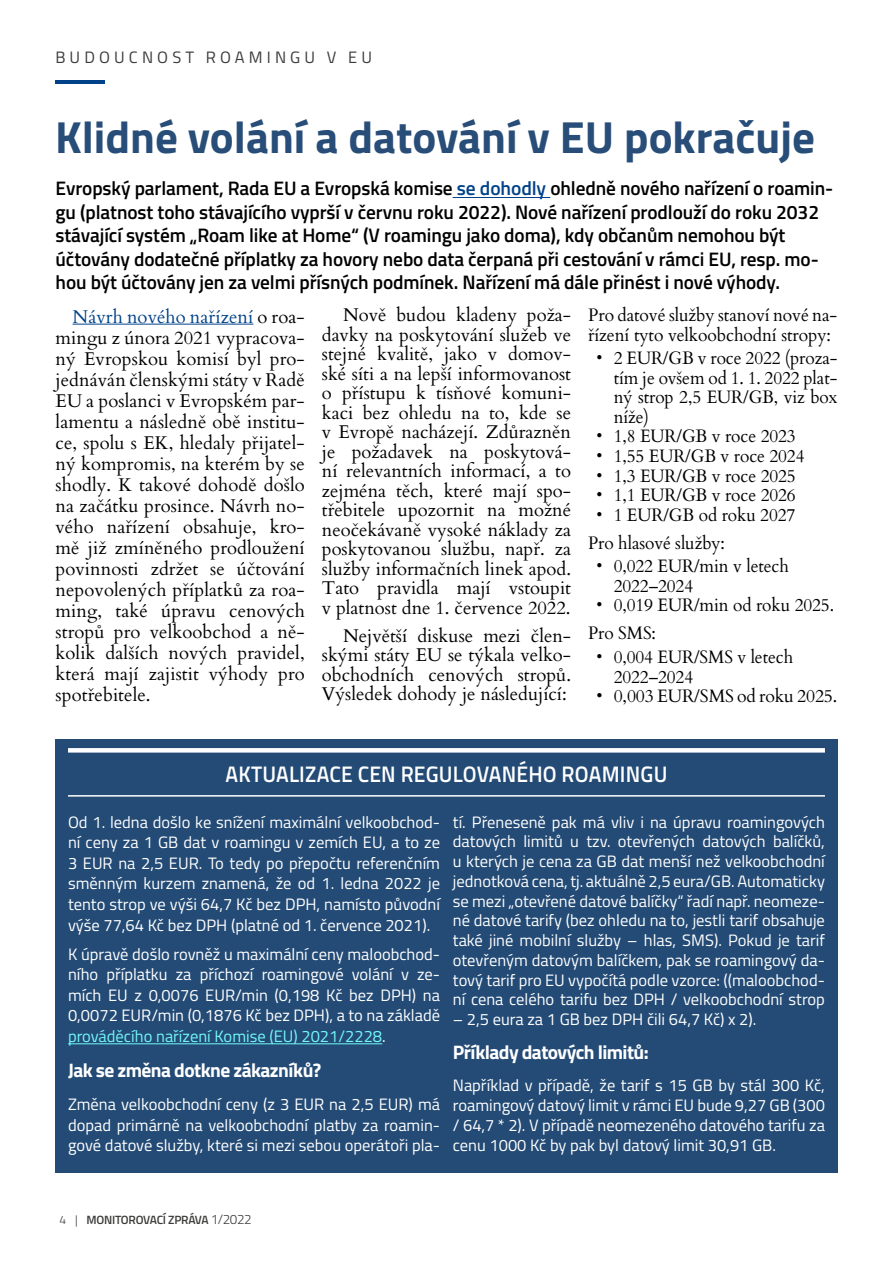
<style>
.page{position:relative;width:893px;height:1263px;background:#fff}
.page>*{position:absolute;margin:0;border:0;box-sizing:border-box;transform-origin:0 0}
.Header_1{font:700 45px "Titillium";color:#274d78}
.Header_2{font:600 22.5px "Titillium";letter-spacing:.01em;color:#fff;scale:.94 1}
.Perex_přes_3_sloupce{font:600 19.5px/23.4px "Titillium";letter-spacing:-.005em;color:#000}
.Header_4{font:700 19.5px "Titillium";letter-spacing:-.03em;color:#fff}
.Odstavec{font:18.45px/21px "Cardo";color:#000;text-align:justify}
.Odstavec-2{font:18px/19.5px "Cardo";letter-spacing:-.005em;color:#000;scale:.96 1}
.Odstavec-3{font:18px/19.5px "Cardo";letter-spacing:-.005em;color:#000}
.Odstavec_-_bezpatkov{font:16.5px/19.8px "Titillium";color:#fff;text-align:justify}
.Kategorie{font:16.5px "Titillium";letter-spacing:.25em;color:#3c3c3b}
.t1{font:600 12px "Titillium";letter-spacing:-.02em;color:#3c3c3b}
.s1{color:#004289}
.s2{color:#73f8f7}
.s3{font-weight:300}
.s4{font-weight:300;font-size:13.5px}
</style>
<div class="page">
<hr style="left:55px;top:80px;width:50px;height:4px;background:#004289">
<div style="left:55px;top:739px;width:783px;height:433px;background:#234b76"></div>
<svg style="left:68px;top:748px;width:757px;height:4px;fill:#fff"></svg>
<hr style="left:68px;top:795px;width:757px;height:2px;background:#fff">
<hr style="left:68px;top:1043px;width:314px;height:1px;background:#73f8f7">
<hr style="left:453px;top:197px;width:97px;height:1px;background:#004289">
<hr style="left:73px;top:324px;width:180px;height:1px;background:#004289">
<p class="Kategorie" style="left:55px;top:45px;width:318px">BUDOUCNOST ROAMINGU V EU</p>
<p class="Header_1" style="left:55px;top:103px;width:762px">Klidné volání a datování v EU pokračuje</p>
<p class="Perex_přes_3_sloupce" style="left:56px;top:176px;width:779px">Evropský parlament, Rada EU a Evropská komise <span class="s1">se dohodly</span> ohledně nového nařízení o roamin&shy;gu (platnost toho stávajícího vyprší v červnu roku 2022). Nové nařízení prodlouží do roku 2032 stávající systém „Roam like at Home“ (V roamingu jako doma), kdy občanům nemohou být účtovány dodatečné příplatky za hovory nebo data čerpaná při cestování v rámci EU, resp. mo&shy;hou být účtovány jen za velmi přísných podmínek. Nařízení má dále přinést i nové výhody.</p>
<p class="Odstavec" style="left:56px;top:305px;width:251px;text-indent:17px"><span class="s1">Návrh nového nařízení</span> o roa&shy;mingu z února 2021 vypracova&shy;ný Evropskou komisí byl pro&shy;jednáván členskými státy v Radě EU a poslanci v Evropském par&shy;lamentu a následně obě institu&shy;ce, spolu s EK, hledaly přijatel&shy;ný kompromis, na kterém by se shodly. K takové dohodě došlo na začátku prosince. Návrh no&shy;vého nařízení obsahuje, kro&shy;mě již zmíněného prodloužení povinnosti zdržet se účtování nepovolených příplatků za roa&shy;ming, také úpravu cenových stropů pro velkoobchod a ně&shy;kolik dalších nových pravidel, která mají zajistit výhody pro spotřebitele.</p>
<p class="Odstavec" style="left:322px;top:304px;width:251px;line-height:19.5px;text-indent:21px">Nově budou kladeny poža&shy;davky na poskytování služeb ve stejné kvalitě, jako v domov&shy;ské síti a na lepší informovanost o přístupu k tísňové komuni&shy;kaci bez ohledu na to, kde se v Evropě nacházejí. Zdůrazněn je požadavek na poskytová&shy;ní relevantních informací, a to zejména těch, které mají spo&shy;třebitele upozornit na možné neočekávaně vysoké náklady za poskytovanou službu, např. za služby informačních linek apod.<br>Tato pravidla mají vstoupit v platnost dne 1. července 2022.</p>
<p class="Odstavec-3" style="left:588px;top:304px;width:251px">Pro datové služby stanoví nové na&shy;řízení tyto velkoobchodní stropy:</p>
<p class="Odstavec-2" style="left:614px;top:348px;width:235px;text-align:justify;text-indent:-17px">• 2 EUR/GB v roce 2022 (proza&shy;tím je ovšem od 1. 1. 2022 plat&shy;ný strop 2,5 EUR/GB, viz box níže)</p>
<p class="Odstavec-2" style="left:597px;top:426px;width:209px">• 1,8 EUR/GB v roce 2023</p>
<p class="Odstavec-2" style="left:597px;top:445px;width:218px">• 1,55 EUR/GB v roce 2024</p>
<p class="Odstavec-2" style="left:597px;top:465px;width:209px">• 1,3 EUR/GB v roce 2025</p>
<p class="Odstavec-2" style="left:597px;top:484px;width:209px">• 1,1 EUR/GB v roce 2026</p>
<p class="Odstavec-2" style="left:597px;top:504px;width:209px">• 1 EUR/GB od roku 2027</p>
<p class="Odstavec-2" style="left:588px;top:532px;width:144px">Pro hlasové služby:</p>
<p class="Odstavec-2" style="left:614px;top:555px;width:184px;text-indent:-17px">• 0,022 EUR/min v letech<br>2022–2024</p>
<p class="Odstavec-2" style="left:597px;top:594px;width:249px">• 0,019 EUR/min od roku 2025.</p>
<p class="Odstavec-2" style="left:588px;top:622px;width:72px">Pro SMS:</p>
<p class="Odstavec-2" style="left:614px;top:646px;width:188px;text-indent:-17px">• 0,004 EUR/SMS v letech<br>2022–2024</p>
<p class="Odstavec-3" style="left:597px;top:685px;width:242px">• 0,003 EUR/SMS od roku 2025.</p>
<p class="Odstavec" style="left:322px;top:625px;width:251px;line-height:19.5px;text-indent:21px">Největší diskuse mezi člen&shy;skými státy EU se týkala velko&shy;obchodních cenových stropů.<br>Výsledek dohody je následující:</p>
<p class="Header_2" style="left:226px;top:757px;width:472px">AKTUALIZACE CEN REGULOVANÉHO ROAMINGU</p>
<p class="Odstavec_-_bezpatkov" style="left:68px;top:811px;width:374px;line-height:20.5px">Od 1. ledna došlo ke snížení maximální velkoobchod&shy;ní ceny za 1 GB dat v roamingu v zemích EU, a to ze 3 EUR na 2,5 EUR. To tedy po přepočtu referenčním směnným kurzem znamená, že od 1. ledna 2022 je tento strop ve výši 64,7 Kč bez DPH, namísto původní výše 77,64 Kč bez DPH (platné od 1. července 2021).</p>
<p class="Odstavec_-_bezpatkov" style="left:68px;top:943px;width:374px;line-height:20.5px">K úpravě došlo rovněž u maximální ceny maloobchod&shy;ního příplatku za příchozí roamingové volání v ze&shy;mích EU z 0,0076 EUR/min (0,198 Kč bez DPH) na 0,0072 EUR/min (0,1876 Kč bez DPH), a to na základě <span class="s2">prováděcího nařízení Komise (EU) 2021/2228</span>.</p>
<p class="Header_4" style="left:68px;top:1055px;width:255px">Jak se změna dotkne zákazníků?</p>
<p class="Odstavec_-_bezpatkov" style="left:68px;top:1093px;width:374px;line-height:20.5px">Změna velkoobchodní ceny (z 3 EUR na 2,5 EUR) má dopad primárně na velkoobchodní platby za roamin&shy;gové datové služby, které si mezi sebou operátoři pla-</p>
<p class="Odstavec_-_bezpatkov" style="left:453px;top:811px;width:374px">tí. Přeneseně pak má vliv i na úpravu roamingových datových limitů u tzv. otevřených datových balíčků, u kterých je cena za GB dat menší než velkoobchodní jednotková cena, tj. aktuálně 2,5 eura/GB. Automaticky se mezi „otevřené datové balíčky“ řadí např. neomeze&shy;né datové tarify (bez ohledu na to, jestli tarif obsahuje také jiné mobilní služby – hlas, SMS). Pokud je tarif otevřeným datovým balíčkem, pak se roamingový da&shy;tový tarif pro EU vypočítá podle vzorce: ((maloobchod&shy;ní cena celého tarifu bez DPH / velkoobchodní strop</p>
<p class="Odstavec_-_bezpatkov" style="left:453px;top:1008px;width:305px">– 2,5 eura za 1 GB bez DPH čili 64,7 Kč) x 2).</p>
<p class="Header_4" style="left:453px;top:1037px;width:197px">Příklady datových limitů:</p>
<p class="Odstavec_-_bezpatkov" style="left:453px;top:1075px;width:374px">Například v případě, že tarif s 15 GB by stál 300 Kč, roamingový datový limit v rámci EU bude 9,27 GB (300 / 64,7 * 2). V případě neomezeného datového tarifu za cenu 1000 Kč by pak byl datový limit 30,91 GB.</p>
<p class="t1" style="left:60px;top:1211px;width:194px"><span class="s3">4 |</span> MONITOROVACÍ ZPRÁVA <span class="s4">1/2022</span></p>
</div>
